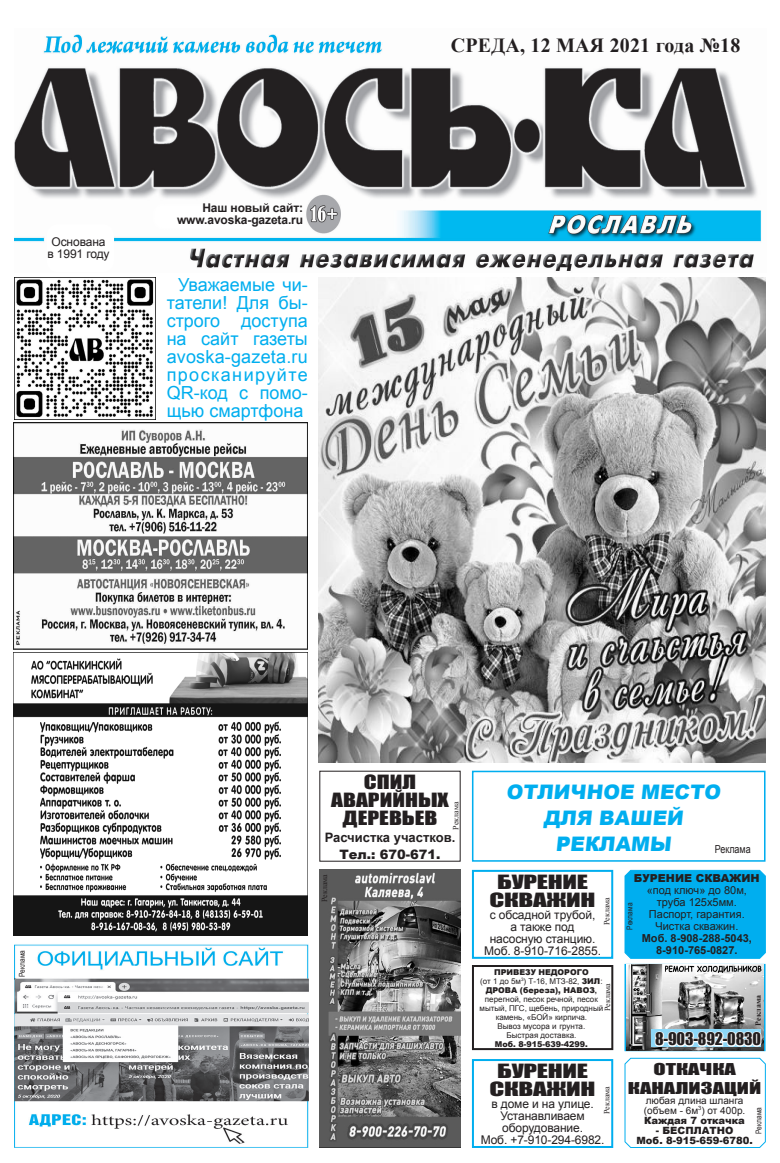
<style>
.page{position:relative;width:780px;height:1163px;background:#fff}
.page>*{position:absolute;margin:0;border:0;box-sizing:border-box;transform-origin:0 0}
.t1{font:900 20px "Arial";color:#00aeef}
.t2{font:700 20px "Times New Roman";letter-spacing:.01em;color:#231f20}
.t3{font:18px/18px "Arial";letter-spacing:.01em;color:#00aeef;text-align:justify}
.t4{font:18px "Impact";letter-spacing:-.01em;color:#231f20;scale:1.5 1}
.t5{font:18px "Impact";letter-spacing:-.01em;color:#231f20;scale:1.3 1}
.t6{font:16px "Impact";letter-spacing:-.01em;color:#231f20}
.t7{font:15px "Impact";color:#231f20;scale:1.5 1}
.t8{font:700 13px "Arial";color:#231f20}
.t9{font:900 13px "Arial";color:#231f20}
.t10{font:12px "Arial";letter-spacing:-.01em;color:#231f20}
.t11{font:700 12px "Arial";letter-spacing:-.01em;color:#231f20}
.t12{font:11px "Arial";color:#231f20}
.t13{font:700 11px/12px "Arial";color:#231f20;text-align:center}
.t14{font:900 11px "Arial";color:#231f20}
.t15{font:11px "Arial";color:#231f20;scale:.82 1}
.t16{font:900 10px "Arial";color:#231f20}
.t17{font:10px "Arial";color:#231f20}
.t18{font:8px/9px "Arial";color:#231f20;text-align:center}
.t19{font:900 8px "Arial";color:#231f20}
.t20{font:8px "Times New Roman";color:#231f20}
.t21{font:8px "Arial Narrow";letter-spacing:.02em;color:#231f20}
.t22{font:700 8px "Times New Roman";color:#231f20}
.s1{font-weight:900}
.s2{font-weight:700}
</style>
<div class="page">
<img style="left:14px;top:34px;width:747px;height:237px">
<div style="left:472px;top:770px;width:293px;height:91px;background:#fff;border:2px solid #00aeef"></div>
<img style="left:14px;top:422px;width:294px;height:227px">
<svg style="left:152px;top:196px;width:152px;height:34px"></svg>
<svg style="left:624px;top:963px;width:141px;height:66px"></svg>
<img style="left:626px;top:964px;width:137px;height:65px">
<svg style="left:611px;top:1029px;width:155px;height:119px"></svg>
<div style="left:472px;top:1058px;width:141px;height:89px;background:#fff;border:2px solid #00aeef"></div>
<div style="left:472px;top:964px;width:141px;height:85px;border:2px solid #231f20"></div>
<img style="left:15px;top:944px;width:293px;height:203px">
<img style="left:14px;top:278px;width:142px;height:141px">
<div style="left:46px;top:224px;width:68px;height:48px;background:#fff;border-radius:12px"></div>
<img style="left:319px;top:869px;width:141px;height:278px">
<div style="left:472px;top:869px;width:141px;height:89px;background:#fff;border:2px solid #00aeef"></div>
<img style="left:14px;top:652px;width:294px;height:283px">
<div style="left:624px;top:869px;width:142px;height:90px;background:#00aeef"></div>
<img style="left:318px;top:278px;width:447px;height:484px">
<p class="t10" style="left:52px;top:234px;width:55px">Основана</p>
<p class="t10" style="left:47px;top:246px;width:64px">в 1991 году</p>
<p class="t11" style="left:202px;top:200px;width:102px">Наш новый сайт:</p>
<p class="t11" style="left:177px;top:212px;width:127px">www.avoska-gazeta.ru</p>
<p class="t3" style="left:167px;top:276px;width:143px;text-indent:11px">Уважаемые чи&shy;татели! Для бы&shy;строго доступа на сайт газеты avoska-gazeta.ru просканируйте QR-код с помо&shy;щью смартфона</p>
<p class="t2" style="left:451px;top:31px;width:291px">СРЕДА, 12 МАЯ 2021 года №18</p>
<p class="t21" style="left:16px;top:977px;width:29px;rotate:-90deg">Реклама</p>
<p class="t5" style="left:364px;top:767px;width:42px">СПИЛ</p>
<p class="t5" style="left:331px;top:785px;width:92px">АВАРИЙНЫХ</p>
<p class="t5" style="left:342px;top:803px;width:75px">ДЕРЕВЬЕВ</p>
<p class="t8" style="left:324px;top:828px;width:132px">Расчистка участков.</p>
<p class="t9" style="left:339px;top:844px;width:103px">Тел.: 670-671.</p>
<p class="t20" style="left:450px;top:829px;width:29px;rotate:-90deg">Реклама</p>
<p class="t1" style="left:506px;top:777px;width:219px">ОТЛИЧНОЕ МЕСТО</p>
<p class="t1" style="left:543px;top:803px;width:144px">ДЛЯ ВАШЕЙ</p>
<p class="t1" style="left:555px;top:829px;width:120px">РЕКЛАМЫ</p>
<p class="t15" style="left:714px;top:842px;width:45px">Реклама</p>
<p class="t20" style="left:319px;top:901px;width:29px;rotate:-90deg">Реклама</p>
<p class="t4" style="left:497px;top:867px;width:62px">БУРЕНИЕ</p>
<p class="t4" style="left:489px;top:885px;width:72px">СКВАЖИН</p>
<p class="t10" style="left:490px;top:906px;width:107px">с обсадной трубой,</p>
<p class="t10" style="left:510px;top:918px;width:66px">а также под</p>
<p class="t10" style="left:489px;top:930px;width:107px">насосную станцию.</p>
<p class="t10" style="left:484px;top:942px;width:118px">Моб. 8-910-716-2855.</p>
<p class="t20" style="left:601px;top:924px;width:29px;rotate:-90deg">Реклама</p>
<p class="t19" style="left:494px;top:966px;width:96px">ПРИВЕЗУ НЕДОРОГО</p>
<p class="t18" style="left:480px;top:976px;width:124px">(от 1 до 5м<sup>3</sup>) Т-16, МТЗ-82, <span class="s1">ЗИЛ</span>:</p>
<p class="t19" style="left:485px;top:984px;width:113px">ДРОВА (береза), НАВОЗ<span class="s2">,</span></p>
<p class="t18" style="left:479px;top:994px;width:125px">перегной, песок речной, песок мытый, ПГС, щебень, природный камень, «БОЙ» кирпича.</p>
<p class="t18" style="left:497px;top:1021px;width:89px">Вывоз мусора и грунта.</p>
<p class="t18" style="left:506px;top:1030px;width:71px">Быстрая доставка.</p>
<p class="t19" style="left:495px;top:1038px;width:94px">Моб. 8-915-639-4299.</p>
<p class="t20" style="left:602px;top:1010px;width:29px;rotate:-90deg">Реклама</p>
<p class="t4" style="left:497px;top:1056px;width:62px">БУРЕНИЕ</p>
<p class="t4" style="left:489px;top:1074px;width:72px">СКВАЖИН</p>
<p class="t10" style="left:491px;top:1095px;width:104px">в доме и на улице.</p>
<p class="t10" style="left:500px;top:1107px;width:86px">Устанавливаем</p>
<p class="t10" style="left:502px;top:1119px;width:82px">оборудование.</p>
<p class="t10" style="left:480px;top:1131px;width:125px">Моб. +7-910-294-6982.</p>
<p class="t20" style="left:601px;top:1113px;width:29px;rotate:-90deg">Реклама</p>
<p class="t14" style="left:634px;top:870px;width:127px">БУРЕНИЕ СКВАЖИН</p>
<p class="t12" style="left:646px;top:883px;width:102px">«под ключ» до 80м,</p>
<p class="t12" style="left:656px;top:895px;width:82px">труба 125х5мм.</p>
<p class="t12" style="left:649px;top:907px;width:97px">Паспорт, гарантия.</p>
<p class="t12" style="left:655px;top:919px;width:85px">Чистка скважин.</p>
<p class="t13" style="left:641px;top:932px;width:112px">Моб. 8-908-288-5043,<br>8-910-765-0827.</p>
<p class="t21" style="left:623px;top:929px;width:29px;rotate:-90deg">Реклама</p>
<p class="t22" style="left:752px;top:1025px;width:32px;rotate:-90deg">Реклама</p>
<p class="t6" style="left:655px;top:1026px;width:107px">8-903-892-0830</p>
<p class="t7" style="left:653px;top:1056px;width:56px">ОТКАЧКА</p>
<p class="t7" style="left:628px;top:1075px;width:90px">КАНАЛИЗАЦИЙ</p>
<p class="t17" style="left:645px;top:1093px;width:99px">любая длина шланга</p>
<p class="t17" style="left:644px;top:1103px;width:103px">(объем - 6м<sup>3</sup>) от 400р.</p>
<p class="t16" style="left:644px;top:1112px;width:102px">Каждая 7 откачка</p>
<p class="t16" style="left:655px;top:1122px;width:79px">- БЕСПЛАТНО</p>
<p class="t16" style="left:636px;top:1132px;width:118px">Моб. 8-915-659-6780.</p>
<p class="t21" style="left:752px;top:1134px;width:29px;rotate:-90deg">Реклама</p>
</div>
